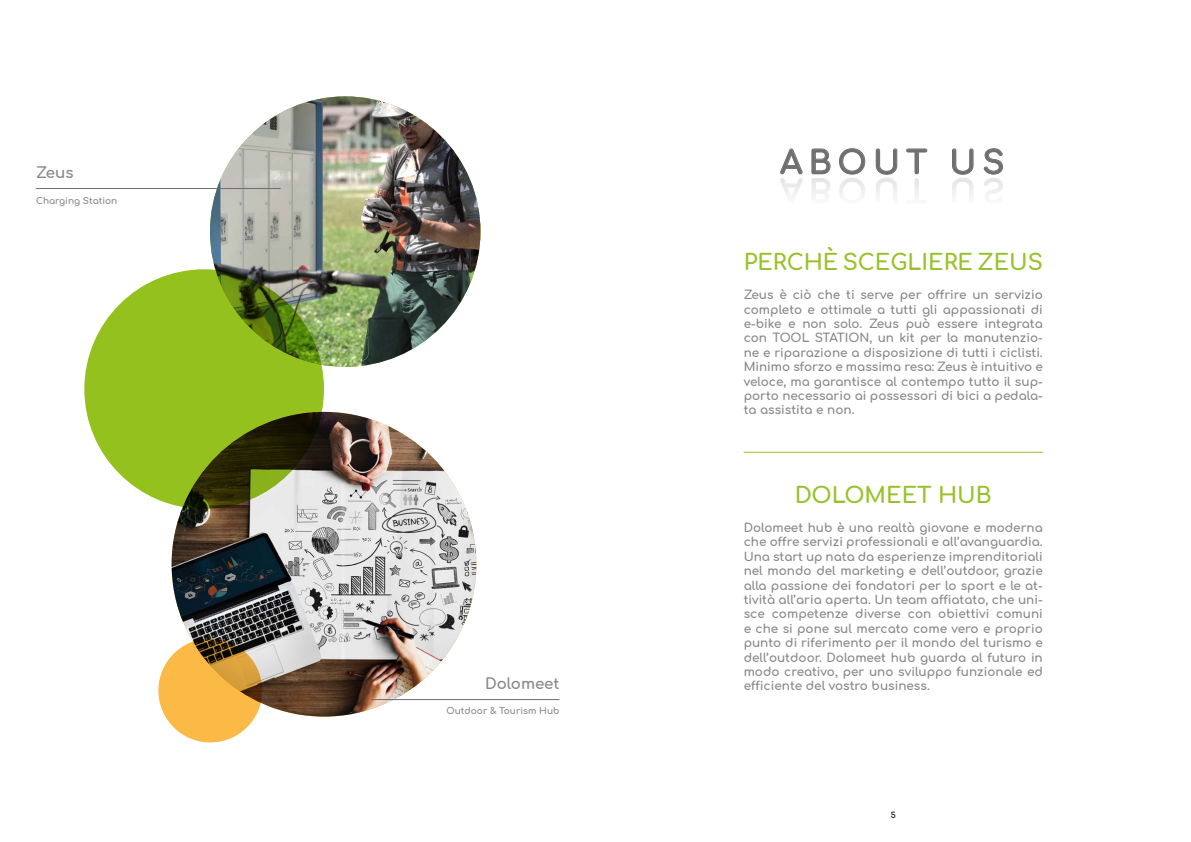
<style>
.page{position:relative;width:1191px;height:842px;background:#fff}
.page>*{position:absolute;margin:0;border:0;box-sizing:border-box;transform-origin:0 0}
.t1{font:700 31.8px "Comfortaa";letter-spacing:.2em;color:#706f6f}
.t2{font:700 22px "Comfortaa";color:#98c229}
.t3{font:700 15px "Comfortaa";color:#878787}
.t4{font:700 12px/14.4px "Comfortaa";color:#878787;text-align:justify}
.t5{font:700 9px "Comfortaa";color:#878787}
.t6{font:700 8px "Comfortaa";color:#000}
</style>
<div class="page">
<img style="left:210px;top:96px;width:270px;height:271px;border-radius:135px">
<img style="left:172px;top:412px;width:304px;height:304px;border-radius:152px">
<svg style="left:84px;top:269px;width:240px;height:240px;fill:#95c11f"></svg>
<hr style="left:36px;top:188px;width:245px;height:1px;background:#706f6f">
<hr style="left:371px;top:699px;width:188px;height:1px;background:#706f6f">
<svg style="left:158px;top:639px;width:104px;height:103px;fill:#fbba46"></svg>
<hr style="left:743px;top:452px;width:299px;height:1px;background:#98c229">
<svg style="left:780px;top:148px;width:223px;height:49px"></svg>
<p class="t3" style="left:36px;top:159px;width:39px">Zeus</p>
<p class="t5" style="left:36px;top:192px;width:83px">Charging Station</p>
<p class="t3" style="left:485px;top:670px;width:76px">Dolomeet</p>
<p class="t5" style="left:446px;top:702px;width:114px">Outdoor &amp; Tourism Hub</p>
<h1 class="t1" style="left:780px;top:133px;width:226px">ABOUT US</h1>
<h2 class="t2" style="left:743px;top:242px;width:301px">PERCHÈ SCEGLIERE ZEUS</h2>
<p class="t4" style="left:743px;top:286px;width:301px">Zeus è ciò che ti serve per offrire un servizio completo e ottimale a tutti gli appassionati di e-bike e non solo. Zeus può essere integrata con TOOL STATION, un kit per la manutenzio&shy;ne e riparazione a disposizione di tutti i ciclisti.<br>Minimo sforzo e massima resa: Zeus è intuitivo e veloce, ma garantisce al contempo tutto il sup&shy;porto necessario ai possessori di bici a pedala&shy;ta assistita e non.</p>
<h2 class="t2" style="left:794px;top:475px;width:198px">DOLOMEET HUB</h2>
<p class="t4" style="left:743px;top:519px;width:301px">Dolomeet hub è una realtà giovane e moderna che offre servizi professionali e all’avanguardia.<br>Una start up nata da esperienze imprenditoriali nel mondo del marketing e dell’outdoor, grazie alla passione dei fondatori per lo sport e le at&shy;tività all’aria aperta. Un team affiatato, che uni&shy;sce competenze diverse con obiettivi comuni e che si pone sul mercato come vero e proprio punto di riferimento per il mondo del turismo e dell’outdoor. Dolomeet hub guarda al futuro in modo creativo, per uno sviluppo funzionale ed efficiente del vostro business.</p>
<p class="t6" style="left:890px;top:807px;width:7px">5</p>
</div>
